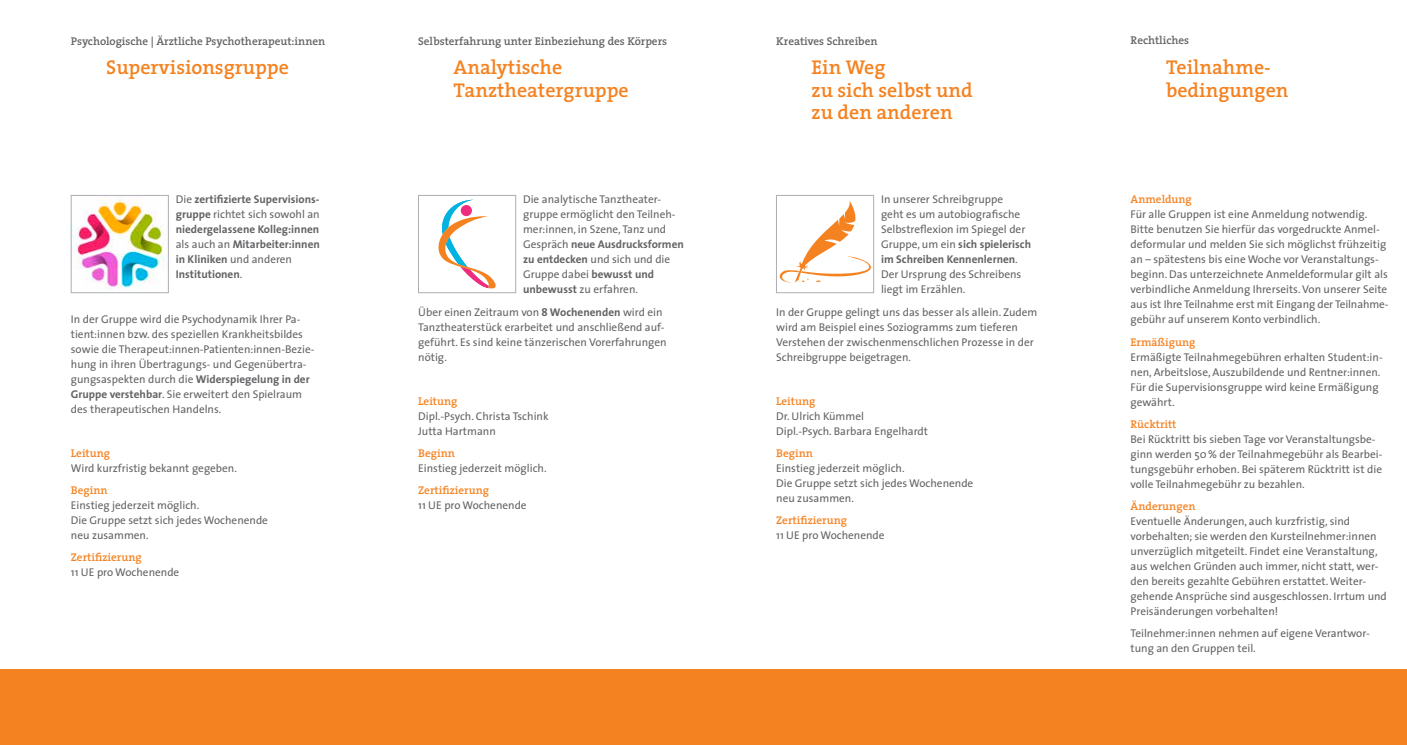
<style>
.page{position:relative;width:1407px;height:745px;background:#fff}
.page>*{position:absolute;margin:0;border:0;box-sizing:border-box;transform-origin:0 0}
.t1{font:600 20px/22.5px "The Serif";color:#f58220}
.t2{font:11.25px/15px "The Sans";color:#636366}
.t3{font:700 11.25px/15px "The Sans";color:#636366}
.t4{font:600 11.25px "The Serif";color:#f58220}
.t5{font:600 11.25px "The Serif";color:#636366}
.s1{font-weight:400}
.s2{font-weight:700}
</style>
<div class="page">
<img style="left:73px;top:197px;width:94px;height:93px">
<div style="left:71px;top:195px;width:98px;height:98px;border:1px solid #adaeb2"></div>
<div style="left:0;top:669px;width:1407px;height:75px;background:#f58220"></div>
<div style="left:418px;top:195px;width:98px;height:98px;border:1px solid #adaeb2"></div>
<div style="left:776px;top:195px;width:98px;height:98px;border:1px solid #adaeb2"></div>
<svg style="left:779px;top:200px;width:96px;height:82px"></svg>
<svg style="left:438px;top:199px;width:58px;height:89px"></svg>
<div style="left:461px;top:205px;width:11px;height:11px;background:#ee2c7d;border-radius:50%"></div>
<p class="t5" style="left:71px;top:31px;width:256px">Psychologische | Ärztliche Psychotherapeut:innen</p>
<h1 class="t1" style="left:106px;top:56px;width:184px">Supervisionsgruppe</h1>
<p class="t3" style="left:176px;top:192px;width:146px"><span class="s1">Die</span> zertifizierte Supervisions&shy;gruppe <span class="s1">richtet sich sowohl an </span>niedergelassene Kolleg:innen <span class="s1">als auch an</span> Mitarbeiter:innen in Kliniken <span class="s1">und anderen<br></span>Institutionen<span class="s1">.</span></p>
<p class="t2" style="left:71px;top:311px;width:245px">In der Gruppe wird die Psychodynamik Ihrer Pa&shy;tient:innen bzw. des speziellen Krankheitsbildes sowie die Therapeut:innen-Patienten:innen-Bezie&shy;hung in ihren Übertragungs- und Gegenübertra&shy;gungsaspekten durch die <span class="s2">Widerspiegelung in der Gruppe verstehbar</span>. Sie erweitert den Spielraum des therapeutischen Handelns.</p>
<p class="t4" style="left:71px;top:443px;width:41px">Leitung</p>
<p class="t2" style="left:71px;top:460px;width:168px">Wird kurzfristig bekannt gegeben.</p>
<p class="t4" style="left:71px;top:480px;width:38px">Beginn</p>
<p class="t2" style="left:71px;top:497px;width:199px">Einstieg jederzeit möglich.<br>Die Gruppe setzt sich jedes Wochenende neu zusammen.</p>
<p class="t4" style="left:71px;top:547px;width:72px">Zertifizierung</p>
<p class="t2" style="left:71px;top:564px;width:110px">11 UE pro Wochenende</p>
<p class="t5" style="left:418px;top:31px;width:250px">Selbsterfahrung unter Einbeziehung des Körpers</p>
<h1 class="t1" style="left:454px;top:56px;width:177px">Analytische<br>Tanztheatergruppe</h1>
<p class="t2" style="left:523px;top:191px;width:162px">Die analytische Tanztheater&shy;gruppe ermöglicht den Teilneh&shy;mer:innen, in Szene, Tanz und<br>Gespräch <span class="s2">neue Ausdrucksformen zu entdecken</span> und sich und die<br>Gruppe dabei <span class="s2">bewusst und unbewusst</span> zu erfahren.</p>
<p class="t2" style="left:418px;top:304px;width:250px">Über einen Zeitraum von <span class="s2">8 Wochenenden</span> wird ein Tanztheaterstück erarbeitet und anschließend auf&shy;geführt. Es sind keine tänzerischen Vorerfahrungen nötig.</p>
<p class="t4" style="left:418px;top:391px;width:41px">Leitung</p>
<p class="t2" style="left:418px;top:408px;width:132px">Dipl.-Psych. Christa Tschink<br>Jutta Hartmann</p>
<p class="t4" style="left:418px;top:443px;width:38px">Beginn</p>
<p class="t2" style="left:418px;top:460px;width:130px">Einstieg jederzeit möglich.</p>
<p class="t4" style="left:418px;top:480px;width:72px">Zertifizierung</p>
<p class="t2" style="left:418px;top:497px;width:110px">11 UE pro Wochenende</p>
<p class="t5" style="left:776px;top:31px;width:103px">Kreatives Schreiben</p>
<h1 class="t1" style="left:811px;top:56px;width:163px">Ein Weg<br>zu sich selbst und zu den anderen</h1>
<p class="t2" style="left:881px;top:191px;width:152px">In unserer Schreibgruppe<br>geht es um autobiografische<br>Selbstreflexion im Spiegel der<br>Gruppe, um ein <span class="s2">sich spielerisch im Schreiben Kennenlernen</span>.<br>Der Ursprung des Schreibens liegt im Erzählen.</p>
<p class="t2" style="left:776px;top:304px;width:263px">In der Gruppe gelingt uns das besser als allein. Zudem wird am Beispiel eines Soziogramms zum tieferen Verstehen der zwischenmenschlichen Prozesse in der Schreibgruppe beigetragen.</p>
<p class="t4" style="left:776px;top:391px;width:41px">Leitung</p>
<p class="t2" style="left:776px;top:408px;width:153px">Dr. Ulrich Kümmel<br>Dipl.-Psych. Barbara Engelhardt</p>
<p class="t4" style="left:776px;top:443px;width:38px">Beginn</p>
<p class="t2" style="left:776px;top:460px;width:199px">Einstieg jederzeit möglich.<br>Die Gruppe setzt sich jedes Wochenende neu zusammen.</p>
<p class="t4" style="left:776px;top:510px;width:72px">Zertifizierung</p>
<p class="t2" style="left:776px;top:527px;width:110px">11 UE pro Wochenende</p>
<p class="t5" style="left:1130px;top:31px;width:60px">Rechtliches</p>
<h1 class="t1" style="left:1166px;top:56px;width:124px">Teilnahme&shy;bedingungen</h1>
<p class="t4" style="left:1130px;top:190px;width:63px">Anmeldung</p>
<p class="t2" style="left:1130px;top:206px;width:259px">Für alle Gruppen ist eine Anmeldung notwendig.<br>Bitte benutzen Sie hierfür das vorgedruckte Anmel&shy;deformular und melden Sie sich möglichst frühzeitig an – spätestens bis eine Woche vor Veranstaltungs&shy;beginn. Das unterzeichnete Anmeldeformular gilt als verbindliche Anmeldung Ihrerseits.Von unserer Seite aus ist Ihre Teilnahme erst mit Eingang der Teilnahme&shy;gebühr auf unserem Konto verbindlich.</p>
<p class="t4" style="left:1130px;top:332px;width:66px">Ermäßigung</p>
<p class="t2" style="left:1130px;top:348px;width:254px">Ermäßigte Teilnahmegebühren erhalten Student:in&shy;nen, Arbeitslose, Auszubildende und Rentner:innen.<br>Für die Supervisionsgruppe wird keine Ermäßigung gewährt.</p>
<p class="t4" style="left:1130px;top:414px;width:47px">Rücktritt</p>
<p class="t2" style="left:1130px;top:431px;width:253px">Bei Rücktritt bis sieben Tage vor Veranstaltungsbe&shy;ginn werden 50% der Teilnahmegebühr als Bearbei&shy;tungsgebühr erhoben. Bei späterem Rücktritt ist die volle Teilnahmegebühr zu bezahlen.</p>
<p class="t4" style="left:1130px;top:496px;width:66px">Änderungen</p>
<p class="t2" style="left:1130px;top:513px;width:258px">Eventuelle Änderungen, auch kurzfristig, sind vorbehalten; sie werden den Kursteilnehmer:innen unverzüglich mitgeteilt. Findet eine Veranstaltung, aus welchen Gründen auch immer, nicht statt, wer&shy;den bereits gezahlte Gebühren erstattet.Weiter&shy;gehende Ansprüche sind ausgeschlossen. Irrtum und Preisänderungen vorbehalten!</p>
<p class="t2" style="left:1130px;top:625px;width:241px">Teilnehmer:innen nehmen auf eigene Verantwor&shy;tung an den Gruppen teil.</p>
</div>
